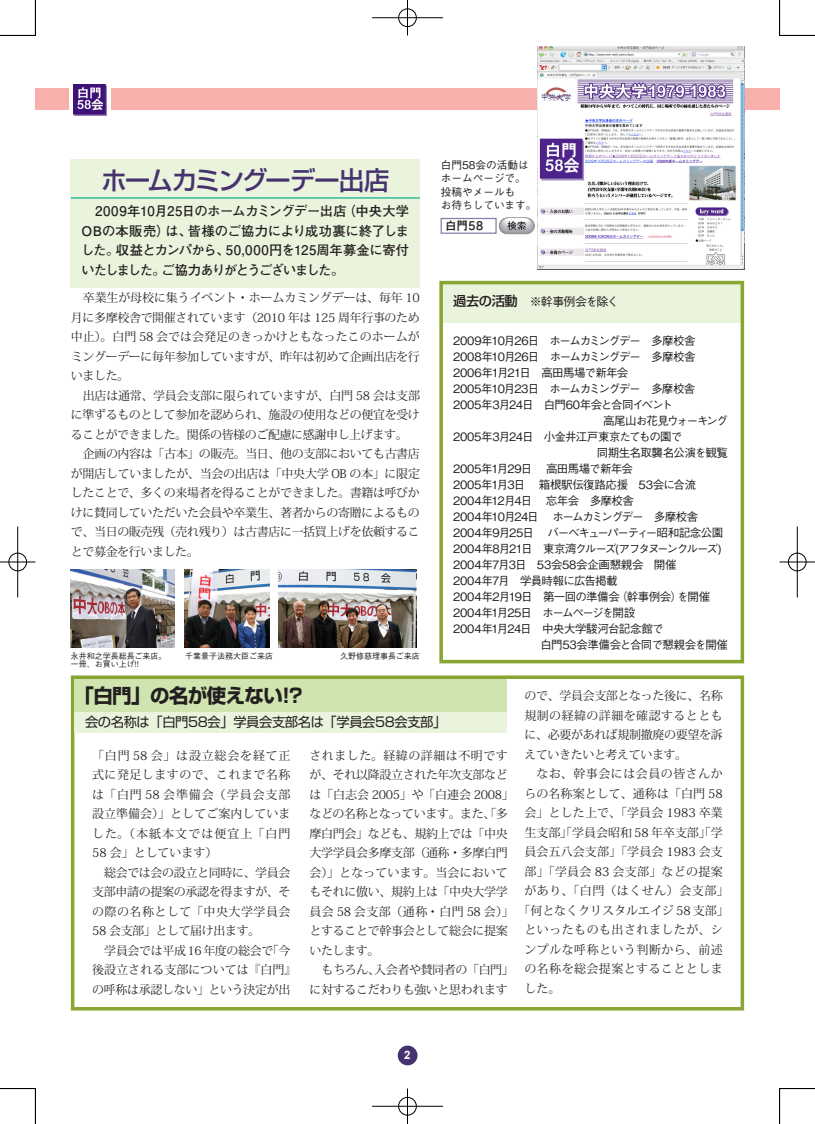
<style>
.page{position:relative;width:815px;height:1124px;background:#fff}
.page>*{position:absolute;margin:0;border:0;box-sizing:border-box;transform-origin:0 0}
.t1{font:500 25.75px "Shin Go Pro";letter-spacing:-.08em;color:#45326f}
.本文{font:700 19.5px "Shin Go Pro";letter-spacing:-.03em;color:#231f20}
.本文-2{font:700 13.25px/19.5px "Futo Go B101 Pr 5";letter-spacing:-.06em;color:#231f20;text-align:justify}
.本文-3{font:13.25px "Shin Go Pro";letter-spacing:-.03em;color:#231f20}
.本文-4{font:12px/19.5px "Koz Min Pro";letter-spacing:-.025em;color:#231f20;text-align:justify}
.本文-5{font:12px/19.5px "Koz Min Pro";letter-spacing:.01em;color:#231f20;text-align:center}
.本文-6{font:500 12px "Gothic BBB Pro";letter-spacing:-.085em;color:#231f20}
.本文-7{font:500 11.5px "Gothic BBB Pro";letter-spacing:-.06em;color:#231f20}
.本文-8{font:500 11.5px "Gothic BBB Pro";letter-spacing:-.09em;color:#231f20}
.本文-9{font:500 11.5px "Gothic BBB Pro";letter-spacing:-.095em;color:#231f20}
.本文-10{font:500 11.5px "Gothic BBB Pro";letter-spacing:-.085em;color:#231f20}
.本文-11{font:500 11.5px "Gothic BBB Pro";letter-spacing:-.035em;color:#231f20}
.本文-12{font:500 11.5px "Gothic BBB Pro";letter-spacing:-.025em;color:#231f20}
.本文-13{font:500 11.5px "Gothic BBB Pro";letter-spacing:-.1em;color:#231f20}
.t2{font:11.5px "Aralet Std DB";color:#231f20}
.t3{font:500 10.62px "Gothic BBB Pro";color:#231f20}
.t4{font:500 8px/8.9px "Gothic BBB Pro";color:#231f20}
.s1{font-family:"Shin Go Pro";font-size:13.25px}
</style>
<div class="page">
<div style="left:398px;top:1045px;width:19px;height:20px;background:#45326f;border-radius:50%"></div>
<img style="left:73px;top:84px;width:33px;height:32px">
<div style="left:441px;top:283px;width:303px;height:39px;background:#eaf3dc"></div>
<div style="left:439px;top:281px;width:305px;height:382px;border:4px solid #8aa632"></div>
<div style="left:71px;top:675px;width:673px;height:335px;border:4px solid #8aa632"></div>
<div style="left:499px;top:218px;width:35px;height:16px;background:#939598;border-radius:8px"></div>
<div style="left:499px;top:218px;width:35px;height:15px;background:#97999c;border-radius:8px"></div>
<div style="left:500px;top:218px;width:34px;height:15px;background:#9b9da0;border-radius:8px"></div>
<svg style="left:500px;top:218px;width:34px;height:14px"></svg>
<div style="left:441px;top:218px;width:56px;height:16px;border:1px solid #887da8"></div>
<div style="left:35px;top:89px;width:33px;height:21px;background:#f8b0ad"></div>
<div style="left:111px;top:89px;width:669px;height:21px;background:#f8b0ad"></div>
<div style="left:74px;top:711px;width:433px;height:22px;background:#eaf3dc"></div>
<div style="left:74px;top:679px;width:433px;height:32px;background:#cfe4ae"></div>
<img style="left:71px;top:569px;width:103px;height:78px">
<img style="left:278px;top:569px;width:139px;height:78px">
<img style="left:185px;top:569px;width:84px;height:78px">
<div style="left:71px;top:159px;width:349px;height:128px;background:#eaf3dc"></div>
<hr style="left:71px;top:197px;width:349px;height:1px;background:#0ab38d">
<img style="left:538px;top:47px;width:206px;height:222px">
<hr style="left:0;top:35px;width:35px;height:1px;background:#000">
<hr style="left:780px;top:35px;width:35px;height:1px;background:#000">
<hr style="left:0;top:1088px;width:35px;height:1px;background:#000">
<hr style="left:780px;top:1088px;width:35px;height:1px;background:#000">
<hr style="left:35px;top:0;width:1px;height:35px;background:#000">
<hr style="left:35px;top:1088px;width:1px;height:35px;background:#000">
<hr style="left:779px;top:0;width:1px;height:35px;background:#000">
<hr style="left:779px;top:1088px;width:1px;height:35px;background:#000">
<div style="left:398px;top:8px;width:19px;height:19px;border:2px solid #fff;border-radius:50%"></div>
<hr style="left:372px;top:17px;width:71px;height:2px;background:#fff">
<div style="left:398px;top:9px;width:19px;height:18px;border:1px solid #000;border-radius:50%"></div>
<hr style="left:372px;top:18px;width:71px;height:1px;background:#000">
<hr style="left:407px;top:0;width:1px;height:35px;background:#000">
<div style="left:398px;top:1096px;width:19px;height:19px;border:2px solid #fff;border-radius:50%"></div>
<div style="left:398px;top:1096px;width:19px;height:19px;border:1px solid #000;border-radius:50%"></div>
<hr style="left:372px;top:1105px;width:71px;height:1px;background:#000">
<hr style="left:407px;top:1088px;width:1px;height:35px;background:#000">
<div style="left:8px;top:552px;width:19px;height:19px;border:2px solid #fff;border-radius:50%"></div>
<hr style="left:17px;top:526px;width:2px;height:71px;background:#fff">
<div style="left:9px;top:553px;width:18px;height:18px;border:1px solid #000;border-radius:50%"></div>
<hr style="left:0;top:561px;width:35px;height:1px;background:#000">
<hr style="left:18px;top:526px;width:1px;height:71px;background:#000">
<div style="left:787px;top:552px;width:20px;height:19px;border:2px solid #fff;border-radius:50%"></div>
<hr style="left:796px;top:526px;width:2px;height:71px;background:#fff">
<div style="left:788px;top:553px;width:18px;height:18px;border:1px solid #000;border-radius:50%"></div>
<hr style="left:780px;top:561px;width:35px;height:1px;background:#000">
<hr style="left:797px;top:526px;width:1px;height:71px;background:#000">
<p class="t1" style="left:101px;top:159px;width:290px">ホームカミングーデー出店</p>
<p class="本文-2" style="left:81px;top:201px;width:329px">　2009年10月25日のホームカミングデー出店（中央大学OBの本販売）は、皆様のご協力により成功裏に終了しました。収益とカンパから、50,000円を125周年募金に寄付いたしました。ご協力ありがとうございました。</p>
<p class="本文-4" style="left:71px;top:287px;width:351px;text-indent:12px">卒業生が母校に集うイベント・ホームカミングデーは、毎年 10月に多摩校舎で開催されています（2010 年は 125 周年行事のため中止）。白門 58 会では会発足のきっかけともなったこのホームがミングーデーに毎年参加していますが、昨年は初めて企画出店を行いました。</p>
<p class="本文-4" style="left:71px;top:385px;width:351px;text-indent:12px">出店は通常、学員会支部に限られていますが、白門 58 会は支部に準ずるものとして参加を認められ、施設の使用などの便宜を受けることができました。関係の皆様のご配慮に感謝申し上げます。</p>
<p class="本文-4" style="left:71px;top:443px;width:351px;text-indent:12px">企画の内容は「古本」の販売。当日、他の支部においても古書店が開店していましたが、当会の出店は「中央大学 OB の本」に限定したことで、多くの来場者を得ることができました。書籍は呼びかけに賛同していただいた会員や卒業生、著者からの寄贈によるもので、当日の販売残（売れ残り）は古書店に一括買上げを依頼することで募金を行いました。</p>
<p class="t4" style="left:71px;top:650px;width:97px">永井和之学長総長ご来店。一冊、お買い上げ!!</p>
<p class="t4" style="left:185px;top:650px;width:89px">千葉景子法務大臣ご来店</p>
<p class="t4" style="left:340px;top:650px;width:81px">久野修慈理事長ご来店</p>
<p class="t3" style="left:441px;top:156px;width:89px">白門58会の活動は</p>
<p class="t3" style="left:441px;top:170px;width:87px">ホームページで。</p>
<p class="t3" style="left:441px;top:183px;width:76px">投稿やメールも</p>
<p class="t3" style="left:441px;top:196px;width:97px">お待ちしています。</p>
<p class="t2" style="left:445px;top:218px;width:40px">白門58</p>
<p class="本文-6" style="left:453px;top:291px;width:167px"><span class="s1">過去の活動</span> ※幹事例会を除く</p>
<p class="本文-8" style="left:453px;top:332px;width:244px">2009年10月26日　ホームカミングデー　多摩校舎</p>
<p class="本文-8" style="left:453px;top:348px;width:244px">2008年10月26日　ホームカミングデー　多摩校舎</p>
<p class="本文-7" style="left:453px;top:364px;width:177px">2006年1月21日　高田馬場で新年会</p>
<p class="本文-8" style="left:453px;top:379px;width:244px">2005年10月23日　ホームカミングデー　多摩校舎</p>
<p class="本文-7" style="left:453px;top:395px;width:221px">2005年3月24日　白門60年会と合同イベント</p>
<p class="本文-9" style="left:603px;top:411px;width:126px">高尾山お花見ウォーキング</p>
<p class="本文-7" style="left:453px;top:427px;width:231px">2005年3月24日　小金井江戸東京たてもの園で</p>
<p class="本文-7" style="left:597px;top:443px;width:133px">同期生名取襲名公演を観覧</p>
<p class="本文-7" style="left:453px;top:459px;width:182px">2005年1月29日　 高田馬場で新年会</p>
<p class="本文-11" style="left:453px;top:475px;width:245px">2005年1月3日　 箱根駅伝復路応援　53会に合流</p>
<p class="本文-7" style="left:453px;top:491px;width:182px">2004年12月4日　 忘年会　多摩校舎</p>
<p class="本文-8" style="left:453px;top:507px;width:247px">2004年10月24日　 ホームカミングデー　多摩校舎</p>
<p class="本文-10" style="left:453px;top:523px;width:272px">2004年9月25日　 バーベキューパーティー昭和記念公園</p>
<p class="本文-9" style="left:453px;top:539px;width:270px">2004年8月21日　東京湾クルーズ(アフタヌーンクルーズ)</p>
<p class="本文-12" style="left:453px;top:555px;width:225px">2004年7月3日　53会58会企画懇親会　開催</p>
<p class="本文-7" style="left:453px;top:571px;width:166px">2004年7月　学員時報に広告掲載</p>
<p class="本文-7" style="left:453px;top:587px;width:259px">2004年2月19日　第一回の準備会（幹事例会）を開催</p>
<p class="本文-13" style="left:453px;top:603px;width:184px">2004年1月25日　ホームページを開設</p>
<p class="本文-7" style="left:453px;top:619px;width:212px">2004年1月24日　中央大学駿河台記念館で</p>
<p class="本文-7" style="left:541px;top:635px;width:189px">白門53会準備会と合同で懇親会を開催</p>
<p class="本文" style="left:74px;top:679px;width:229px">「白門」の名が使えない!?</p>
<p class="本文-4" style="left:524px;top:685px;width:200px">ので、学員会支部となった後に、名称規制の経緯の詳細を確認するとともに、必要があれば規制撤廃の要望を訴えていきたいと考えています。</p>
<p class="本文-5" style="left:524px;top:763px;width:206px">なお、幹事会には会員の皆さんか<br>らの名称案として、通称は「白門 58会」とした上で、「学員会 1983 卒業生支部」「学員会昭和 58 年卒支部」「学員会五八会支部」「学員会 1983 会支部」「学員会 83 会支部」などの提案があり、「白閂（はくせん）会支部」</p>
<p class="本文-4" style="left:524px;top:919px;width:200px">といったものも出されましたが、シンプルな呼称という判断から、前述の名称を総会提案とすることとしました。</p>
<p class="本文-3" style="left:85px;top:711px;width:363px">会の名称は「白門58会」学員会支部名は「学員会58会支部」</p>
<p class="本文-4" style="left:92px;top:744px;width:200px">「白門 58 会」は設立総会を経て正式に発足しますので、これまで名称は「白門 58 会準備会（学員会支部設立準備会）」としてご案内していました。（本紙本文では便宜上「白門58 会」としています）</p>
<p class="本文-4" style="left:92px;top:861px;width:200px;text-indent:12px">総会では会の設立と同時に、学員会支部申請の提案の承認を得ますが、その際の名称として「中央大学学員会58 会支部」として届け出ます。</p>
<p class="本文-4" style="left:92px;top:939px;width:206px;text-align:center">学員会では平成 16 年度の総会で「今<br>後設立される支部については『白門』の呼称は承認しない」という決定が出</p>
<p class="本文-4" style="left:309px;top:744px;width:421px;text-align:left">されました。経緯の詳細は不明です<br>が、それ以降設立された年次支部など<br>は「白志会 2005」や「白連会 2008」<br>などの名称となっています。また、「多<br>摩白門会」なども、規約上では「中央<br>大学学員会多摩支部（通称・多摩白門<br>会）」となっています。当会において<br>もそれに倣い、規約上は「中央大学学<br>員会 58 会支部（通称・白門 58 会）」「何となくクリスタルエイジ 58 支部」とすることで幹事会として総会に提案<br>いたします。</p>
<p class="本文-4" style="left:309px;top:959px;width:206px;text-indent:12px">もちろん、入会者や賛同者の「白門」に対するこだわりも強いと思われます</p>
</div>
